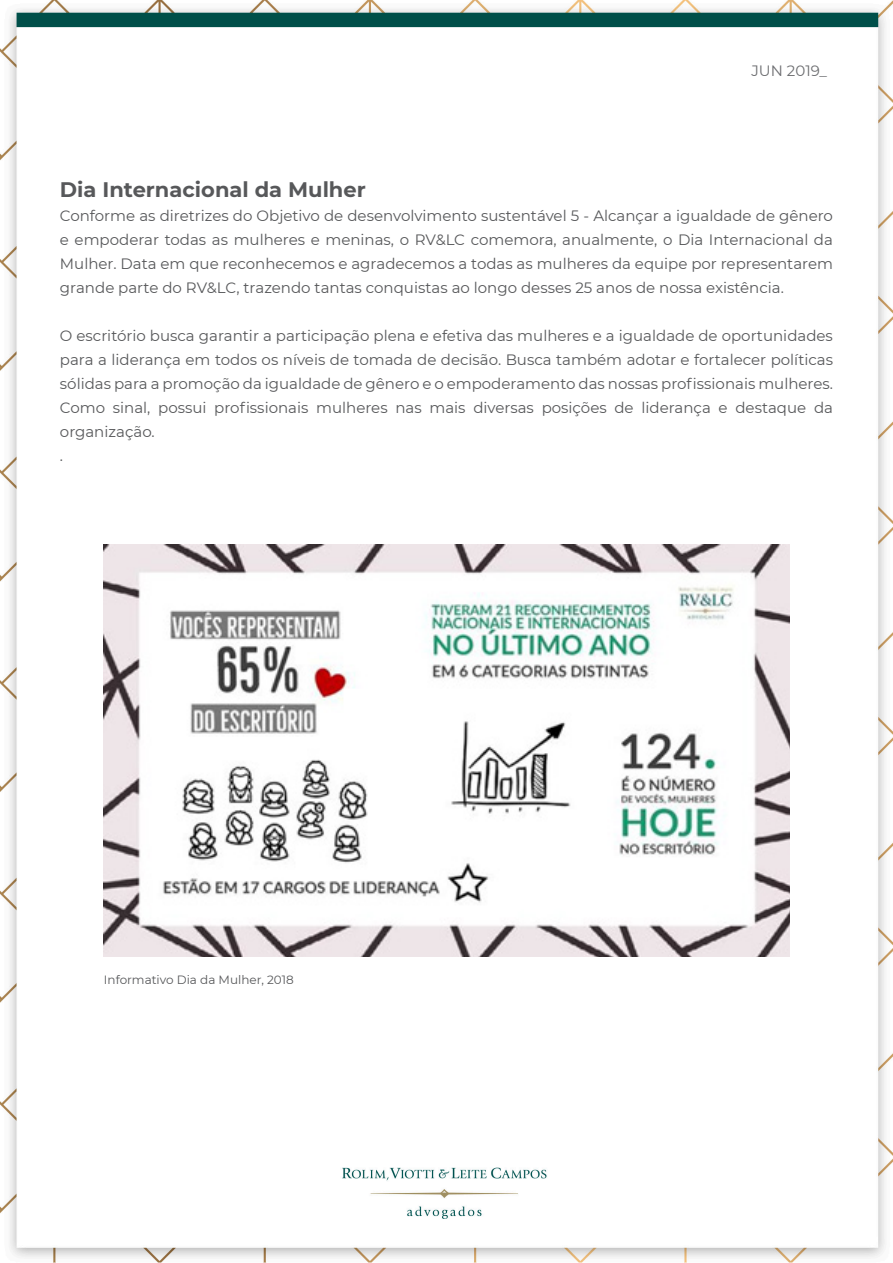
<style>
.page{position:relative;width:893px;height:1263px;background:#fff}
.page>*{position:absolute;margin:0;border:0;box-sizing:border-box;transform-origin:0 0}
.t1{font:700 21px "Montserrat";color:#57585a}
.t2{font:15px/24px "Montserrat";color:#57585a;text-align:justify}
.t3{font:15px "Montserrat";color:#6c6d70}
.t4{font:12px "Montserrat";color:#57585a}
</style>
<div class="page">
<img style="left:0;top:0;width:893px;height:1263px">
<img style="left:104px;top:544px;width:685px;height:412px">
<p class="t3" style="left:751px;top:61px;width:77px">JUN 2019_</p>
<p class="t1" style="left:60px;top:174px;width:307px">Dia Internacional da Mulher</p>
<p class="t2" style="left:60px;top:203px;width:775px">Conforme as diretrizes do Objetivo de desenvolvimento sustentável 5 - Alcançar a igualdade de gênero e empoderar todas as mulheres e meninas, o RV&amp;LC comemora, anualmente, o Dia Internacional da Mulher. Data em que reconhecemos e agradecemos a todas as mulheres da equipe por representarem grande parte do RV&amp;LC, trazendo tantas conquistas ao longo desses 25 anos de nossa existência.</p>
<p class="t2" style="left:60px;top:323px;width:775px">O escritório busca garantir a participação plena e efetiva das mulheres e a igualdade de oportunidades para a liderança em todos os níveis de tomada de decisão. Busca também adotar e fortalecer políticas sólidas para a promoção da igualdade de gênero e o empoderamento das nossas profissionais mulheres.<br>Como sinal, possui profissionais mulheres nas mais diversas posições de liderança e destaque da organização.</p>
<p class="t2" style="left:60px;top:443px;width:5px">.</p>
<p class="t4" style="left:104px;top:971px;width:191px">Informativo Dia da Mulher, 2018</p>
</div>
